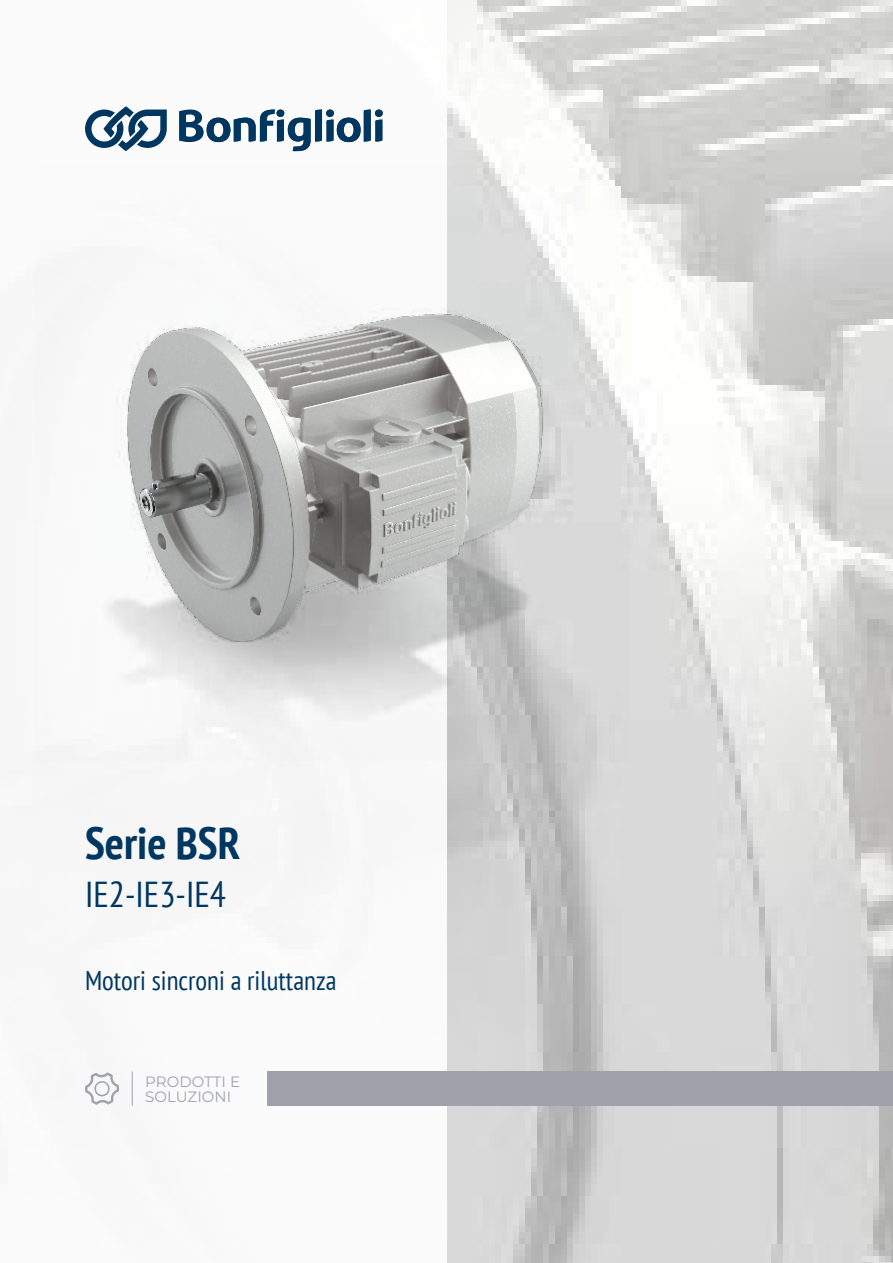
<style>
.page{position:relative;width:893px;height:1263px;background:#fff}
.page>*{position:absolute;margin:0;border:0;box-sizing:border-box;transform-origin:0 0}
.t1{font:700 condensed 45px "PT Sans";color:#003761}
.t2{font:condensed 36px "PT Sans";color:#003761}
.t3{font:condensed 27px "PT Sans";color:#003761}
.t4{font:15px/15px "Montserrat";color:#9fa2aa}
</style>
<div class="page">
<img style="left:447px;top:0;width:446px;height:1263px">
<svg style="left:85px;top:106px;width:82px;height:45px"></svg>
<svg style="left:179px;top:109px;width:204px;height:42px"></svg>
<img style="left:36px;top:166px;width:594px;height:594px">
<hr style="left:132px;top:1071px;width:1px;height:35px;background:#9fa2aa">
<svg style="left:85px;top:1072px;width:34px;height:33px"></svg>
<div style="left:268px;top:1071px;width:625px;height:35px;background:#9fa2aa"></div>
<h1 class="t1" style="left:85px;top:813px;width:157px">Serie BSR</h1>
<h2 class="t2" style="left:85px;top:871px;width:143px">IE2-IE3-IE4</h2>
<p class="t3" style="left:85px;top:963px;width:253px">Motori sincroni a riluttanza</p>
<p class="t4" style="left:145px;top:1074px;width:96px">PRODOTTI E<br>SOLUZIONI</p>
</div>
